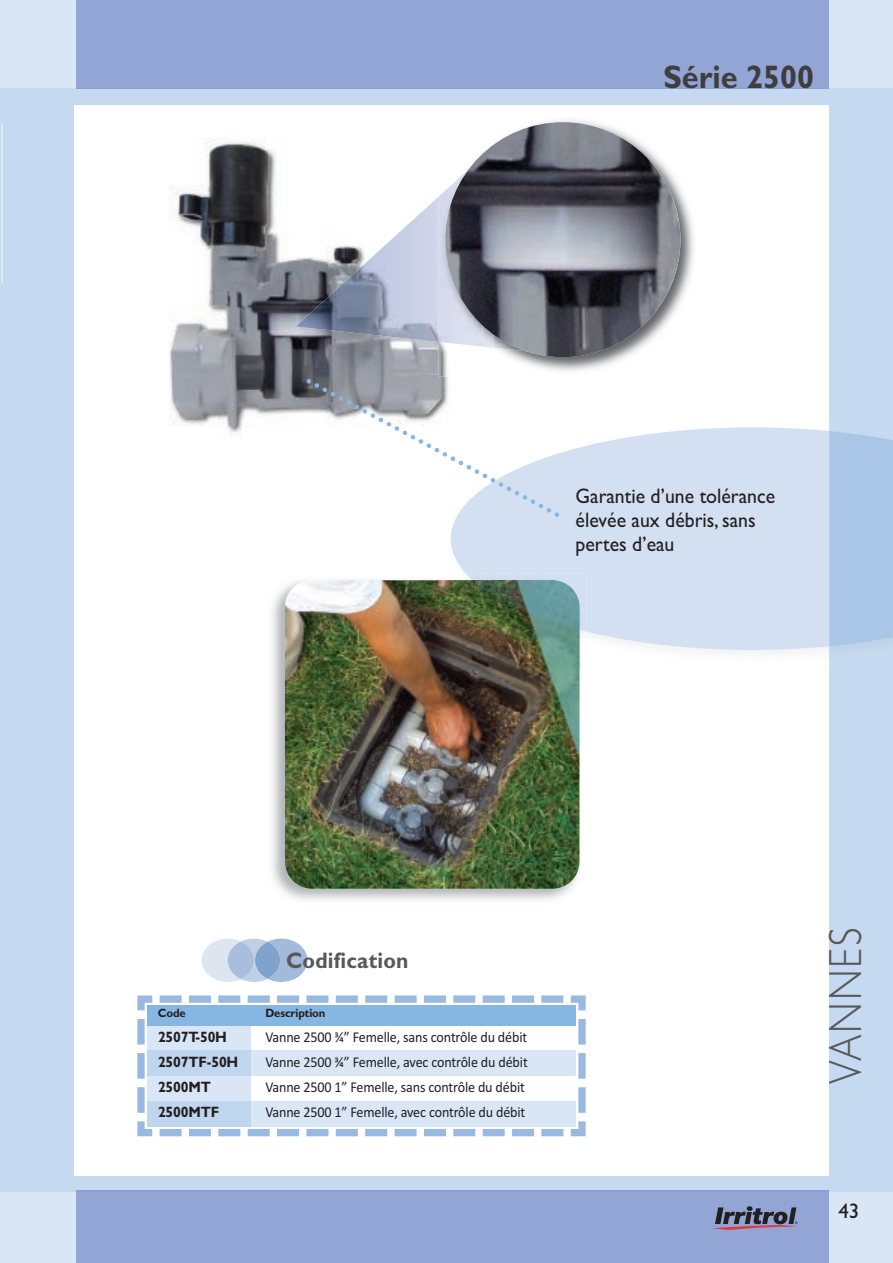
<style>
.page{position:relative;width:893px;height:1263px;background:#c5daf1}
.page>*{position:absolute;margin:0;border:0;box-sizing:border-box;transform-origin:0 0}
.t1{font:300 46.65px "Gill Sans";letter-spacing:.05em;color:#57585a;scale:.85 1}
.t2{font:700 32.7px "Gill Sans";color:#3e3e3f;scale:.94 1}
.t3{font:700 22.5px "Gill Sans";letter-spacing:.01em;color:#57585a;scale:.94 1}
.t4{font:21px/24px "Gill Sans";color:#231f20;scale:.94 1}
.t5{font:21px "Gill Sans";color:#231f20}
.t6{font:15px/24.9px "Calibri";letter-spacing:-.01em;color:#231f20;scale:.94 1}
.t7{font:700 15px/24.9px "Gill Sans";letter-spacing:-.01em;color:#231f20;scale:.94 1}
.t8{font:700 12px "Gill Sans";letter-spacing:-.01em;color:#231f20;scale:.94 1}
</style>
<div class="page">
<div style="left:0;top:0;width:893px;height:88px;background:#d8e6f5"></div>
<div style="left:0;top:1192px;width:893px;height:71px;background:#d8e6f5"></div>
<hr style="left:77px;top:1191px;width:752px;height:1px;background:#89a0d2">
<div style="left:77px;top:1192px;width:752px;height:71px;background:#92a5d4"></div>
<hr style="left:77px;top:88px;width:752px;height:1px;background:#89a0d2">
<div style="left:77px;top:0;width:752px;height:88px;background:#92a5d4"></div>
<svg style="left:712px;top:1206px;width:86px;height:24px"></svg>
<div style="left:75px;top:105px;width:754px;height:1071px;background:#fff"></div>
<svg style="left:202px;top:938px;width:105px;height:44px;background:#bbcce3"></svg>
<svg style="left:137px;top:995px;width:449px;height:141px"></svg>
<div style="left:147px;top:1005px;width:428px;height:21px;background:#86b7e2"></div>
<div style="left:147px;top:1026px;width:104px;height:101px;background:#d8e6f5"></div>
<div style="left:251px;top:1051px;width:324px;height:25px;background:#d8e6f5"></div>
<div style="left:147px;top:1051px;width:104px;height:25px;background:#bfd6ee"></div>
<div style="left:251px;top:1101px;width:324px;height:25px;background:#d8e6f5"></div>
<div style="left:147px;top:1101px;width:104px;height:25px;background:#bfd6ee"></div>
<img style="left:1px;top:123px;width:2px;height:159px">
<img style="left:272px;top:588px;width:308px;height:312px">
<img style="left:285px;top:580px;width:294px;height:309px">
<img style="left:169px;top:138px;width:279px;height:295px">
<img style="left:296px;top:197px;width:143px;height:145px">
<img style="left:512px;top:120px;width:182px;height:251px">
<img style="left:439px;top:347px;width:9px;height:30px">
<img style="left:439px;top:138px;width:6px;height:19px">
<img style="left:439px;top:157px;width:6px;height:190px">
<img style="left:445px;top:122px;width:235px;height:235px">
<img style="left:444px;top:580px;width:135px;height:89px">
<div style="left:829px;top:431px;width:64px;height:215px;background:#aac6e7"></div>
<svg style="left:451px;top:427px;width:378px;height:223px;background:#cfdbea"></svg>
<img style="left:466px;top:574px;width:120px;height:58px">
<img style="left:473px;top:580px;width:106px;height:50px">
<svg style="left:306px;top:379px;width:253px;height:138px"></svg>
<h2 class="t2" style="left:663px;top:65px;width:162px">Série 2500</h2>
<h3 class="t4" style="left:576px;top:484px;width:214px">Garantie d’une tolérance élevée aux débris, sans pertes d’eau</h3>
<p class="t8" style="left:158px;top:1009px;width:31px">Code</p>
<p class="t7" style="left:158px;top:1026px;width:87px">2507T-50H<br>2507TF-50H<br>2500MT<br>2500MTF</p>
<h3 class="t3" style="left:286px;top:952px;width:132px">Codification</h3>
<p class="t8" style="left:265px;top:1009px;width:65px">Description</p>
<p class="t6" style="left:265px;top:1024px;width:281px">Vanne 2500 ¾” Femelle, sans contrôle du débit Vanne 2500 ¾” Femelle, avec contrôle du débit Vanne 2500 1” Femelle, sans contrôle du débit Vanne 2500 1” Femelle, avec contrôle du débit</p>
<h1 class="t1" style="left:828px;top:1084px;width:186px;rotate:-90deg">VANNES</h1>
<h3 class="t5" style="left:838px;top:1198px;width:22px">43</h3>
</div>
